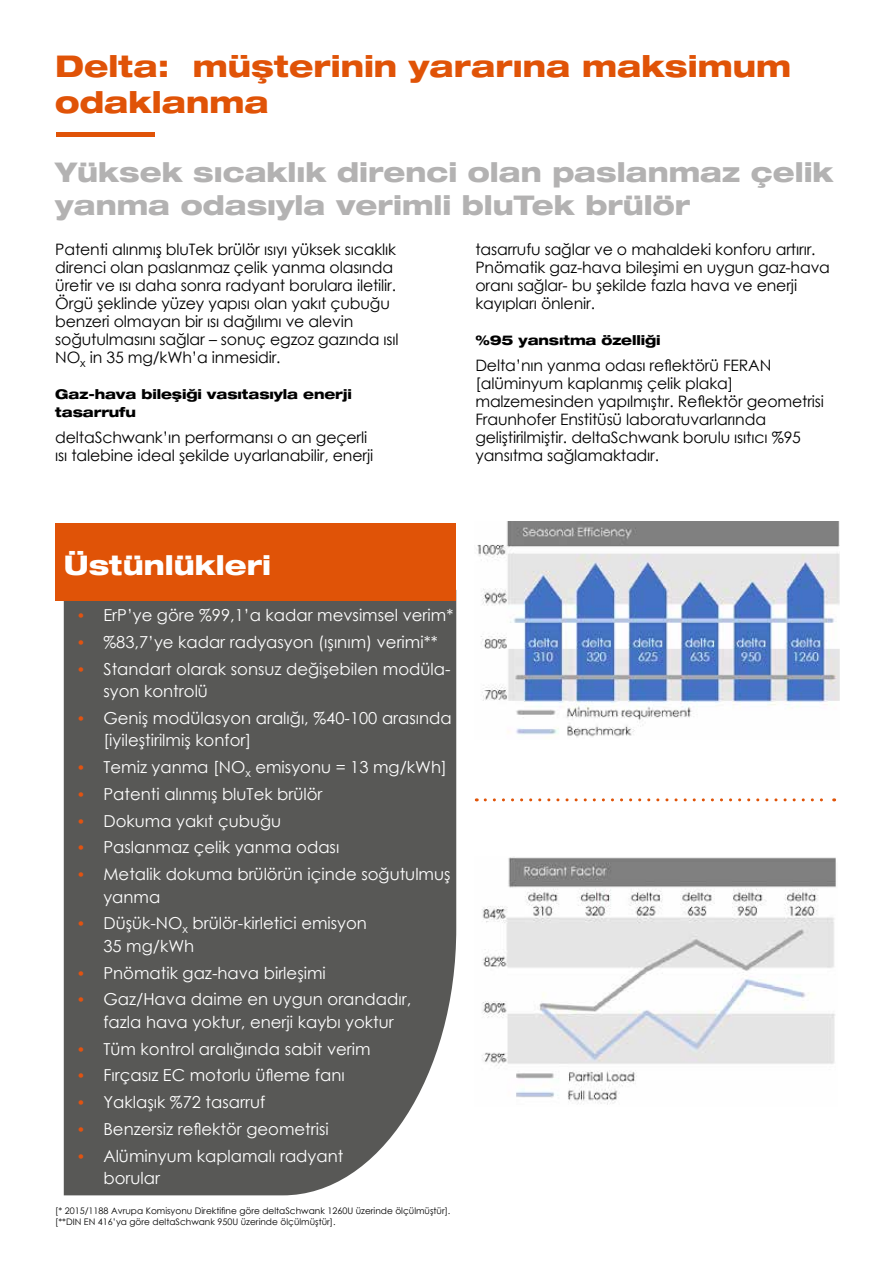
<style>
.page{position:relative;width:893px;height:1263px;background:#fff}
.page>*{position:absolute;margin:0;border:0;box-sizing:border-box;transform-origin:0 0}
.t1{font:800 expanded 30px/36px "Helvetica Neue LTW1 G";color:#e05307}
.t2{font:800 expanded 27px/32.4px "Helvetica Neue LT";color:#b3b2b2}
.t3{font:800 expanded 27px "Helvetica Neue LT";color:#fff}
.t4{font:16.5px/22.5px "Century Gothic";color:#fff}
.t5{font:15.75px/18px "Century Gothic";letter-spacing:-.01em;color:#000}
.t6{font:800 expanded 13.5px/18px "Helvetica Neue LTW1 G";letter-spacing:-.01em;color:#000}
.t7{font:9px/10.5px "Century Gothic";color:#000}
.s1{font-size:15px;color:#e15311}
</style>
<div class="page">
<div style="left:56px;top:132px;width:99px;height:5px;background:#e05307"></div>
<svg style="left:485px;top:798px;width:350px;height:3px"></svg>
<img style="left:482px;top:857px;width:354px;height:248px">
<img style="left:477px;top:522px;width:362px;height:215px">
<div style="left:64px;top:601px;width:392px;height:594px;background:#585856"></div>
<div style="left:55px;top:523px;width:401px;height:78px;background:#e05307"></div>
<h1 class="t1" style="left:55px;top:47px;width:737px">Delta: müşterinin yararına maksimum odaklanma</h1>
<h2 class="t2" style="left:55px;top:156px;width:780px">Yüksek sıcaklık direnci olan paslanmaz çelik yanma odasıyla verimli bluTek brülör</h2>
<p class="t5" style="left:55px;top:240px;width:345px">Patenti alınmış bluTek brülör ısıyı yüksek sıcaklık direnci olan paslanmaz çelik yanma olasında üretir ve ısı daha sonra radyant borulara iletilir.<br>Örgü şeklinde yüzey yapısı olan yakıt çubuğu benzeri olmayan bir ısı dağılımı ve alevin soğutulmasını sağlar – sonuç egzoz gazında ısıl NO<sub>x</sub> in 35 mg/kWh’a inmesidir.</p>
<p class="t6" style="left:55px;top:385px;width:298px">Gaz-hava bileşiği vasıtasıyla enerji tasarrufu</p>
<p class="t5" style="left:55px;top:428px;width:319px">deltaSchwank’ın performansı o an geçerli ısı talebine ideal şekilde uyarlanabilir, enerji</p>
<p class="t5" style="left:475px;top:240px;width:356px">tasarrufu sağlar ve o mahaldeki konforu artırır.<br>Pnömatik gaz-hava bileşimi en uygun gaz-hava oranı sağlar- bu şekilde fazla hava ve enerji kayıpları önlenir.</p>
<p class="t6" style="left:475px;top:331px;width:187px">%95 yansıtma özelliği</p>
<p class="t5" style="left:475px;top:356px;width:350px">Delta’nın yanma odası reflektörü FERAN [alüminyum kaplanmış çelik plaka] malzemesinden yapılmıştır. Reflektör geometrisi Fraunhofer Enstitüsü laboratuvarlarında geliştirilmiştir. deltaSchwank borulu ısıtıcı %95 yansıtma sağlamaktadır.</p>
<h2 class="t3" style="left:64px;top:548px;width:209px">Üstünlükleri</h2>
<p class="t4" style="left:76px;top:603px;width:378px"><span class="s1">•</span> ErP’ye göre %99,1’a kadar mevsimsel verim*</p>
<p class="t4" style="left:76px;top:630px;width:363px"><span class="s1">•</span> %83,7’ye kadar radyasyon (ışınım) verimi**</p>
<p class="t4" style="left:103px;top:657px;width:349px;text-indent:-27px"><span class="s1">•</span> Standart olarak sonsuz değişebilen modüla&shy;syon kontrolü</p>
<p class="t4" style="left:103px;top:706px;width:350px;text-indent:-27px"><span class="s1">•</span> Geniş modülasyon aralığı, %40-100 arasında [iyileştirilmiş konfor]</p>
<p class="t4" style="left:76px;top:755px;width:372px"><span class="s1">•</span> Temiz yanma [NO<sub>x</sub> emisyonu = 13 mg/kWh]</p>
<p class="t4" style="left:76px;top:782px;width:248px"><span class="s1">•</span> Patenti alınmış bluTek brülör</p>
<p class="t4" style="left:76px;top:809px;width:206px"><span class="s1">•</span> Dokuma yakıt çubuğu</p>
<p class="t4" style="left:76px;top:836px;width:264px"><span class="s1">•</span> Paslanmaz çelik yanma odası</p>
<p class="t4" style="left:103px;top:862px;width:349px;text-indent:-27px"><span class="s1">•</span> Metalik dokuma brülörün içinde soğutulmuş yanma</p>
<p class="t4" style="left:103px;top:912px;width:265px;text-indent:-27px"><span class="s1">•</span> Düşük-NO<sub>x</sub> brülör-kirletici emisyon<br>35 mg/kWh</p>
<p class="t4" style="left:76px;top:961px;width:251px"><span class="s1">•</span> Pnömatik gaz-hava birleşimi</p>
<p class="t4" style="left:76px;top:988px;width:336px;text-align:center"><span class="s1">•</span> Gaz/Hava daime en uygun orandadır, fazla hava yoktur, enerji kaybı yoktur</p>
<p class="t4" style="left:76px;top:1037px;width:296px"><span class="s1">•</span> Tüm kontrol aralığında sabit verim</p>
<p class="t4" style="left:76px;top:1064px;width:270px"><span class="s1">•</span> Fırçasız EC motorlu üfleme fanı</p>
<p class="t4" style="left:76px;top:1091px;width:190px"><span class="s1">•</span> Yaklaşık %72 tasarruf</p>
<p class="t4" style="left:76px;top:1117px;width:254px"><span class="s1">•</span> Benzersiz reflektör geometrisi</p>
<p class="t4" style="left:103px;top:1144px;width:241px;text-indent:-27px"><span class="s1">•</span> Alüminyum kaplamalı radyant borular</p>
<p class="t7" style="left:55px;top:1206px;width:397px">[* 2015/1188 Avrupa Komisyonu Direktifine göre deltaSchwank 1260U üzerinde ölçülmüştür]. [**DIN EN 416’ya göre deltaSchwank 950U üzerinde ölçülmüştür].</p>
</div>
